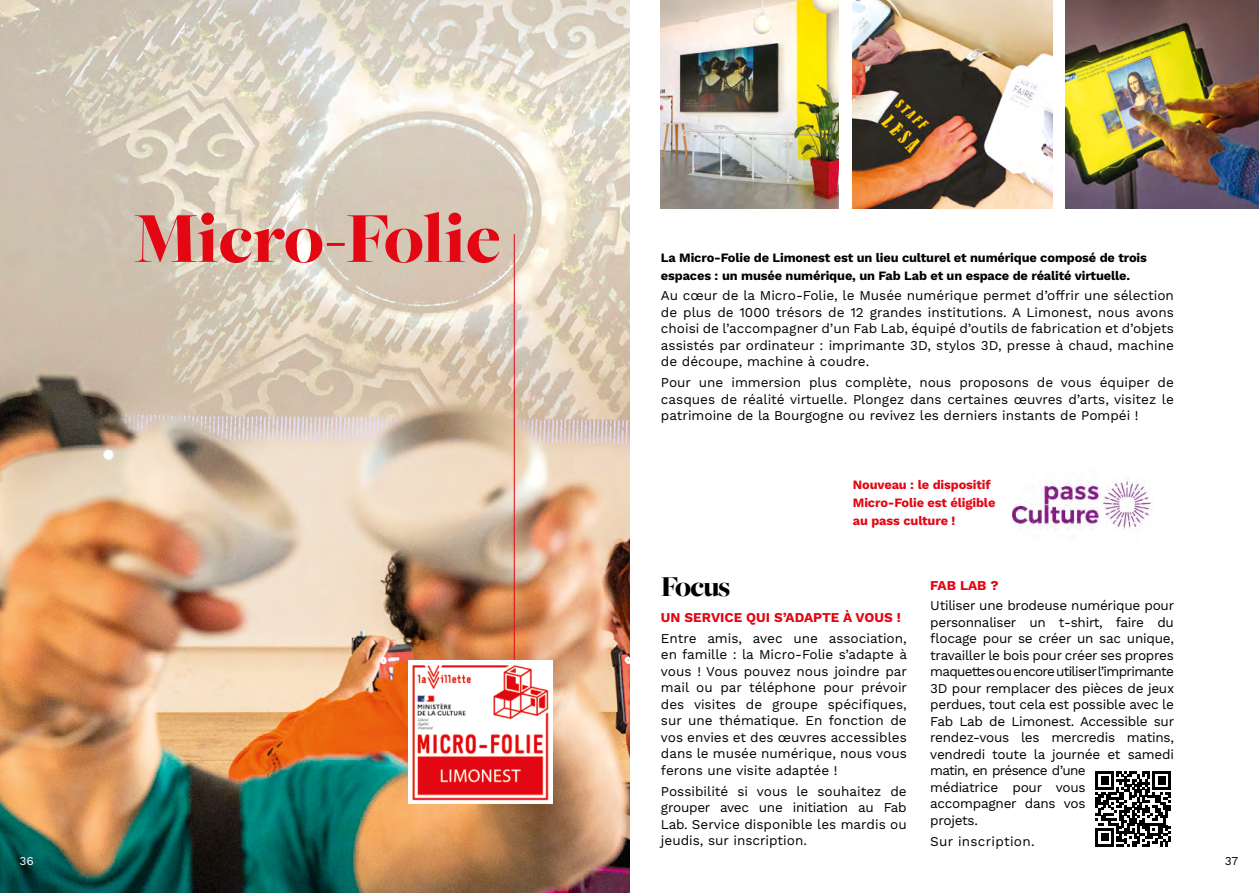
<style>
.page{position:relative;width:1259px;height:893px;background:#fff}
.page>*{position:absolute;margin:0;border:0;box-sizing:border-box;transform-origin:0 0}
.t1{font:900 74.4px "Freight Big Pro";letter-spacing:-.005em;color:#e30613}
.t2{font:900 30px "Freight Big Pro";letter-spacing:-.03em;color:#000}
.t3{font:13.5px/16.5px "Work Sans";letter-spacing:-.02em;color:#000;text-align:justify}
.t4{font:700 13.5px "Work Sans";color:#e30613}
.t5{font:13.5px "Work Sans";letter-spacing:.02em;color:#000}
.t6{font:700 12.75px/18px "Work Sans";letter-spacing:-.01em;color:#000}
.t7{font:700 12.75px/18px "Work Sans";letter-spacing:-.01em;color:#e30613}
.t8{font:12px "Work Sans";color:#000}
.t9{font:12px "Work Sans";color:#fff}
</style>
<div class="page">
<img style="left:661px;top:0;width:178px;height:208px">
<img style="left:853px;top:0;width:199px;height:208px">
<img style="left:1065px;top:0;width:194px;height:208px">
<img style="left:0;top:0;width:629px;height:893px">
<hr style="left:514px;top:234px;width:1px;height:445px;background:#e30613">
<img style="left:408px;top:660px;width:144px;height:144px">
<img style="left:1012px;top:477px;width:141px;height:54px">
<svg style="left:1095px;top:771px;width:75px;height:75px"></svg>
<h1 class="t1" style="left:134px;top:189px;width:368px">Micro-Folie</h1>
<p class="t9" style="left:20px;top:854px;width:16px">36</p>
<p class="t6" style="left:661px;top:249px;width:487px">La Micro-Folie de Limonest est un lieu culturel et numérique composé de trois espaces : un musée numérique, un Fab Lab et un espace de réalité virtuelle.</p>
<p class="t3" style="left:661px;top:288px;width:514px">Au cœur de la Micro-Folie, le Musée numérique permet d’offrir une sélection de plus de 1000 trésors de 12 grandes institutions. A Limonest, nous avons choisi de l’accompagner d’un Fab Lab, équipé d’outils de fabrication et d’objets assistés par ordinateur : imprimante 3D, stylos 3D, presse à chaud, machine de découpe, machine à coudre.</p>
<p class="t3" style="left:661px;top:375px;width:514px">Pour une immersion plus complète, nous proposons de vous équiper de casques de réalité virtuelle. Plongez dans certaines œuvres d’arts, visitez le patrimoine de la Bourgogne ou revivez les derniers instants de Pompéi !</p>
<p class="t7" style="left:853px;top:477px;width:144px">Nouveau : le dispositif<br>Micro-Folie est éligible au pass culture !</p>
<h2 class="t2" style="left:661px;top:566px;width:71px">Focus</h2>
<p class="t4" style="left:661px;top:610px;width:241px">UN SERVICE QUI S’ADAPTE À VOUS !</p>
<p class="t3" style="left:661px;top:631px;width:248px">Entre amis, avec une association, en famille : la Micro-Folie s’adapte à vous ! Vous pouvez nous joindre par mail ou par téléphone pour prévoir des visites de groupe spécifiques, sur une thématique. En fonction de vos envies et des œuvres accessibles dans le musée numérique, nous vous ferons une visite adaptée !</p>
<p class="t3" style="left:661px;top:783px;width:247px">Possibilité si vous le souhaitez de grouper avec une initiation au Fab Lab. Service disponible les mardis ou jeudis, sur inscription.</p>
<p class="t4" style="left:930px;top:577px;width:70px">FAB LAB ?</p>
<p class="t3" style="left:930px;top:598px;width:245px;text-align:left">Utiliser une brodeuse numérique pour personnaliser un t-shirt, faire du flocage pour se créer un sac unique, travailler le bois pour créer ses propres maquettes ou encore utiliser l’imprimante<br>3D pour remplacer des pièces de jeux perdues, tout cela est possible avec le<br>Fab Lab de Limonest. Accessible sur rendez-vous les mercredis matins, vendredi toute la journée et samedi matin, en présence d’une<br>médiatrice pour vous accompagner dans vos<br>projets.</p>
<p class="t5" style="left:930px;top:833px;width:106px">Sur inscription.</p>
<p class="t8" style="left:1225px;top:854px;width:15px">37</p>
</div>
